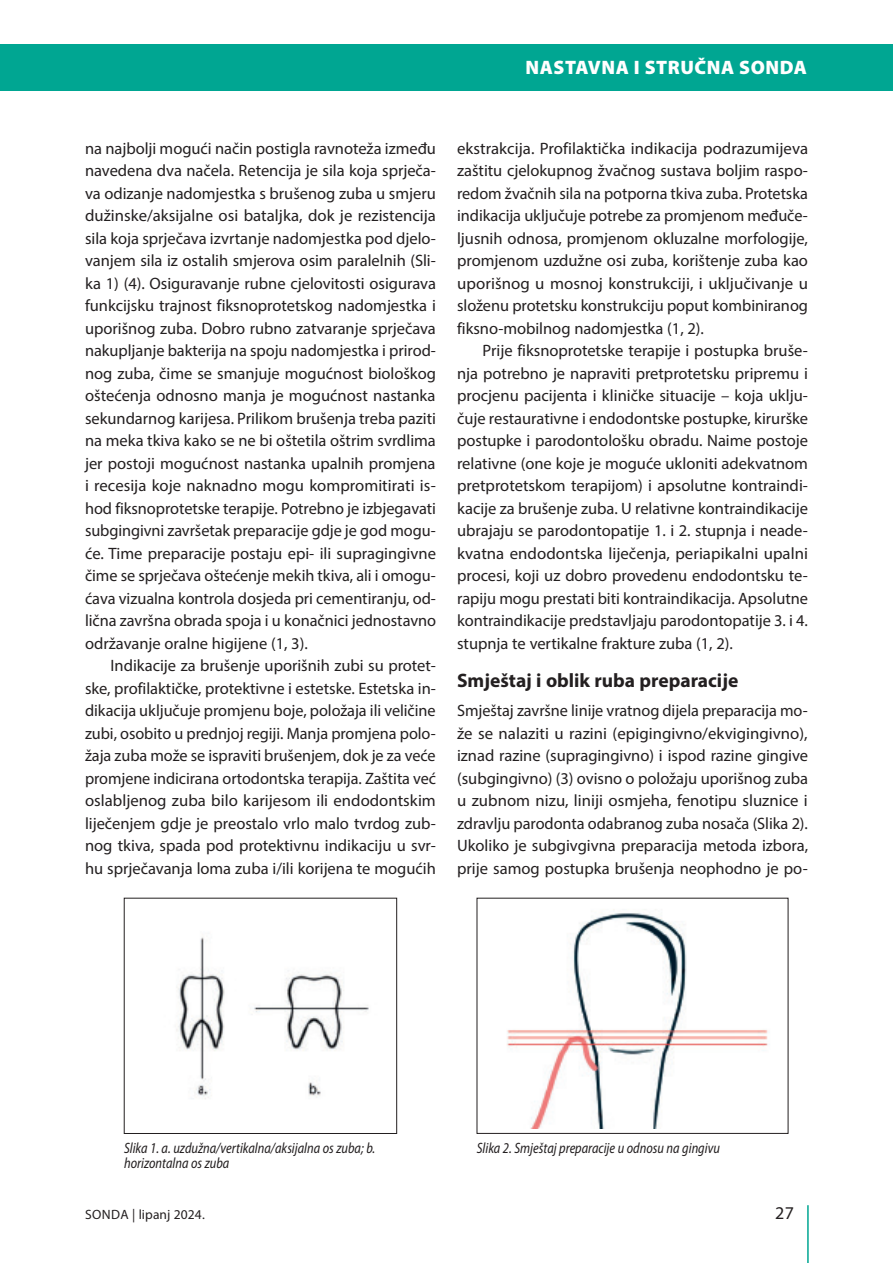
<style>
.page{position:relative;width:893px;height:1263px;background:#fff}
.page>*{position:absolute;margin:0;border:0;box-sizing:border-box;transform-origin:0 0}
.t1{font:700 19.5px "Myriad Pro";color:#231f20}
.t2{font:900 19.5px "Myriad Pro";letter-spacing:.03em;color:#fff}
.t3{font:18px "Myriad Pro";color:#231f20}
.t4{font:16.5px/22.5px "Myriad Pro";color:#231f20;text-align:justify}
.t5{font:italic semi-condensed 15px/15px "Myriad Pro";color:#231f20;scale:.9 1}
.t6{font:13.5px "Myriad Pro";letter-spacing:.01em;color:#231f20}
</style>
<div class="page">
<div style="left:0;top:44px;width:893px;height:46px;background:#00a692"></div>
<img style="left:176px;top:937px;width:193px;height:162px">
<div style="left:124px;top:898px;width:273px;height:236px;border:1px solid #231f20"></div>
<img style="left:507px;top:909px;width:263px;height:220px">
<hr style="left:807px;top:1205px;width:2px;height:58px;background:#00a692">
<p class="t2" style="left:525px;top:57px;width:283px">NASTAVNA I STRUČNA SONDA</p>
<p class="t4" style="left:85px;top:137px;width:353px">na najbolji mogući način postigla ravnoteža između navedena dva načela. Retencija je sila koja sprječa&shy;va odizanje nadomjestka s brušenog zuba u smjeru dužinske/aksijalne osi bataljka, dok je rezistencija sila koja sprječava izvrtanje nadomjestka pod djelo&shy;vanjem sila iz ostalih smjerova osim paralelnih (Sli&shy;ka 1) (4). Osiguravanje rubne cjelovitosti osigurava funkcijsku trajnost fiksnoprotetskog nadomjestka i uporišnog zuba. Dobro rubno zatvaranje sprječava nakupljanje bakterija na spoju nadomjestka i prirod&shy;nog zuba, čime se smanjuje mogućnost biološkog oštećenja odnosno manja je mogućnost nastanka sekundarnog karijesa. Prilikom brušenja treba paziti na meka tkiva kako se ne bi oštetila oštrim svrdlima jer postoji mogućnost nastanka upalnih promjena i recesija koje naknadno mogu kompromitirati is&shy;hod fiksnoprotetske terapije. Potrebno je izbjegavati subgingivni završetak preparacije gdje je god mogu&shy;će. Time preparacije postaju epi- ili supragingivne čime se sprječava oštećenje mekih tkiva, ali i omogu&shy;ćava vizualna kontrola dosjeda pri cementiranju, od&shy;lična završna obrada spoja i u konačnici jednostavno održavanje oralne higijene (1, 3).</p>
<p class="t4" style="left:85px;top:654px;width:352px;text-indent:26px">Indikacije za brušenje uporišnih zubi su protet&shy;ske, profilaktičke, protektivne i estetske. Estetska in&shy;dikacija uključuje promjenu boje, položaja ili veličine zubi, osobito u prednjoj regiji. Manja promjena polo&shy;žaja zuba može se ispraviti brušenjem, dok je za veće promjene indicirana ortodontska terapija. Zaštita već oslabljenog zuba bilo karijesom ili endodontskim liječenjem gdje je preostalo vrlo malo tvrdog zub&shy;nog tkiva, spada pod protektivnu indikaciju u svr&shy;hu sprječavanja loma zuba i/ili korijena te mogućih</p>
<p class="t4" style="left:457px;top:137px;width:353px">ekstrakcija. Profilaktička indikacija podrazumijeva zaštitu cjelokupnog žvačnog sustava boljim raspo&shy;redom žvačnih sila na potporna tkiva zuba. Protetska indikacija uključuje potrebe za promjenom međuče&shy;ljusnih odnosa, promjenom okluzalne morfologije, promjenom uzdužne osi zuba, korištenje zuba kao uporišnog u mosnoj konstrukciji, i uključivanje u složenu protetsku konstrukciju poput kombiniranog fiksno-mobilnog nadomjestka (1, 2).</p>
<p class="t4" style="left:457px;top:339px;width:352px;text-indent:26px">Prije fiksnoprotetske terapije i postupka bruše&shy;nja potrebno je napraviti pretprotetsku pripremu i procjenu pacijenta i kliničke situacije – koja uklju&shy;čuje restaurativne i endodontske postupke, kirurške postupke i parodontološku obradu. Naime postoje relativne (one koje je moguće ukloniti adekvatnom pretprotetskom terapijom) i apsolutne kontraindi&shy;kacije za brušenje zuba. U relativne kontraindikacije ubrajaju se parodontopatije 1. i 2. stupnja i neade&shy;kvatna endodontska liječenja, periapikalni upalni procesi, koji uz dobro provedenu endodontsku te&shy;rapiju mogu prestati biti kontraindikacija. Apsolutne kontraindikacije predstavljaju parodontopatije 3. i 4. stupnja te vertikalne frakture zuba (1, 2).</p>
<p class="t1" style="left:457px;top:668px;width:283px">Smještaj i oblik ruba preparacije</p>
<p class="t4" style="left:457px;top:699px;width:352px">Smještaj završne linije vratnog dijela preparacija mo&shy;že se nalaziti u razini (epigingivno/ekvigingivno), iznad razine (supragingivno) i ispod razine gingive (subgingivno) (3) ovisno o položaju uporišnog zuba u zubnom nizu, liniji osmjeha, fenotipu sluznice i zdravlju parodonta odabranog zuba nosača (Slika 2).<br>Ukoliko je subgivgivna preparacija metoda izbora, prije samog postupka brušenja neophodno je po-</p>
<p class="t5" style="left:124px;top:1140px;width:281px">Slika 1. a. uzdužna/vertikalna/aksijalna os zuba; b. horizontalna os zuba</p>
<p class="t5" style="left:477px;top:1140px;width:272px">Slika 2. Smještaj preparacije u odnosu na gingivu</p>
<p class="t6" style="left:85px;top:1206px;width:121px">SONDA | lipanj 2024.</p>
<p class="t3" style="left:775px;top:1201px;width:20px">27</p>
</div>
